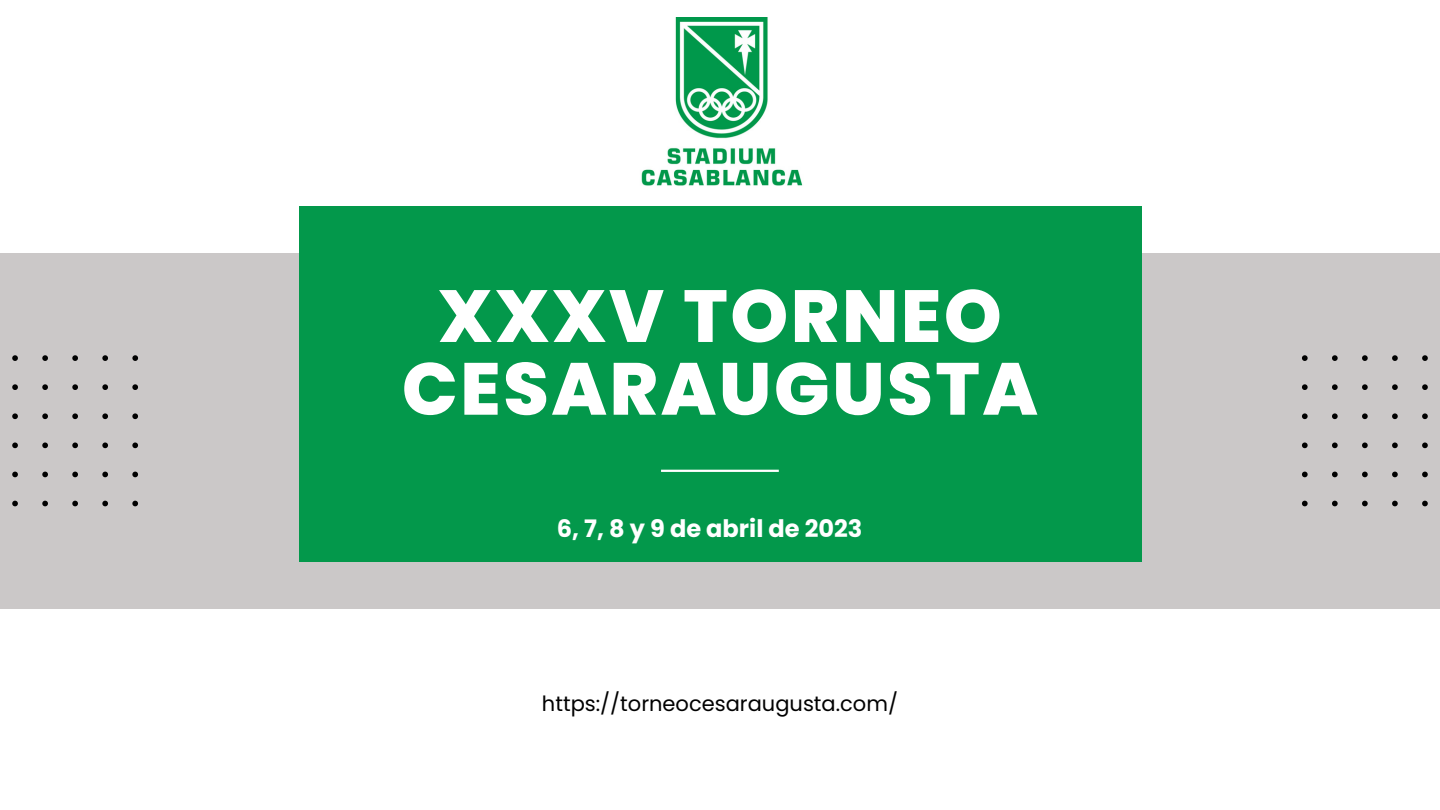
<style>
.page{position:relative;width:1440px;height:810px;background:#fff}
.page>*{position:absolute;margin:0;border:0;box-sizing:border-box;transform-origin:0 0}
.t1{font:800 73.6px/72.8px "Poppins";letter-spacing:.035em;color:#fff;text-align:center}
.t2{font:700 24.1px "Poppins";color:#fff}
.t3{font:21px "Poppins";color:#000}
</style>
<div class="page">
<div style="left:0;top:253px;width:1440px;height:355px;background:#cbc8c8"></div>
<div style="left:299px;top:206px;width:842px;height:355px;background:#03984b"></div>
<hr style="left:661px;top:470px;width:118px;height:2px;background:#fff">
<svg style="left:12px;top:355px;width:126px;height:151px"></svg>
<svg style="left:1302px;top:355px;width:126px;height:151px"></svg>
<img style="left:641px;top:18px;width:162px;height:168px">
<h1 class="t1" style="left:402px;top:280px;width:638px">XXXV TORNEO<br>CESARAUGUSTA</h1>
<p class="t2" style="left:557px;top:512px;width:307px">6, 7, 8 y 9 de abril de 2023</p>
<p class="t3" style="left:542px;top:689px;width:358px">https://torneocesaraugusta.com/</p>
</div>
